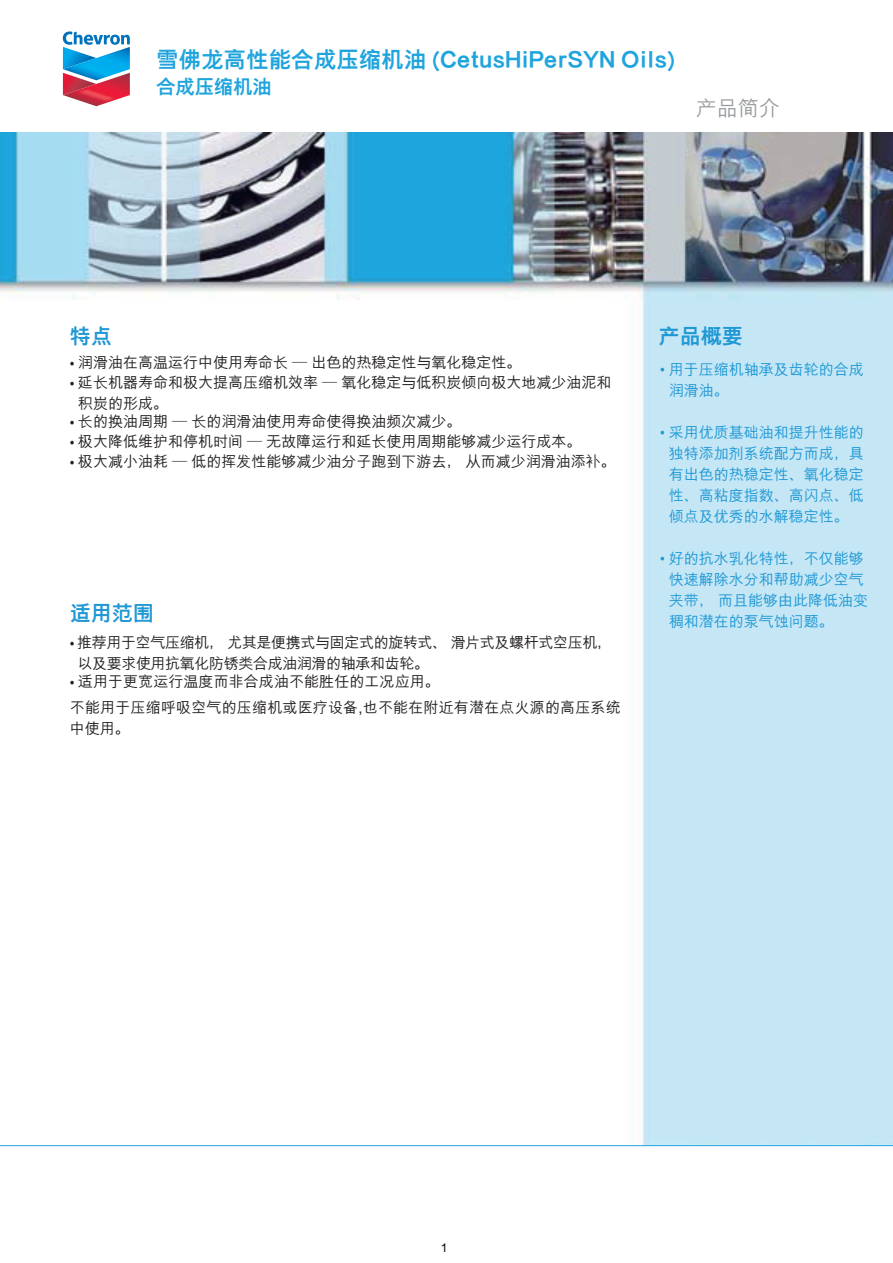
<style>
.page{position:relative;width:893px;height:1263px;background:#fff}
.page>*{position:absolute;margin:0;border:0;box-sizing:border-box;transform-origin:0 0}
.t1{font:800 22.5px "M Hei PRC";color:#1fa4dd}
.t2{font:800 21px "M Hei PRC";color:#2098d5}
.t3{font:500 21px "M Hei PRC";color:#989b9e}
.t4{font:800 19.5px "M Hei PRC";letter-spacing:-.015em;color:#1fa4dd}
.t5{font:500 15px/21px "M Hei PRC";color:#231f20}
.t6{font:500 15px/21px "M Hei PRC";color:#1e98d5}
.t7{font:500 15px/21px "M Hei PRC";letter-spacing:-.025em;color:#231f20}
.t8{font:500 12px "M Hei PRC";color:#030303}
.s1{font-family:"Source Han Sans CN";font-weight:300}
</style>
<div class="page">
<img style="left:1px;top:132px;width:891px;height:1013px">
<hr style="left:0;top:1145px;width:892px;height:1px;background:#1fa4dd">
<svg style="left:63px;top:31px;width:67px;height:75px"></svg>
<h1 class="t1" style="left:156px;top:47px;width:520px">雪佛龙高性能合成压缩机油 (CetusHiPerSYN Oils)</h1>
<h3 class="t4" style="left:156px;top:76px;width:117px">合成压缩机油</h3>
<h2 class="t3" style="left:696px;top:97px;width:85px">产品简介</h2>
<h2 class="t2" style="left:70px;top:325px;width:44px">特点</h2>
<p class="t5" style="left:70px;top:352px;width:453px"><span class="s1">•</span> 润滑油在高温运行中使用寿命长 — 出色的热稳定性与氧化稳定性。</p>
<p class="t5" style="left:78px;top:372px;width:535px;text-indent:-8px"><span class="s1">•</span> 延长机器寿命和极大提高压缩机效率 — 氧化稳定与低积炭倾向极大地减少油泥和积炭的形成。</p>
<p class="t5" style="left:70px;top:412px;width:393px"><span class="s1">•</span> 长的换油周期 — 长的润滑油使用寿命使得换油频次减少。</p>
<p class="t5" style="left:70px;top:432px;width:513px"><span class="s1">•</span> 极大降低维护和停机时间 — 无故障运行和延长使用周期能够减少运行成本。</p>
<p class="t5" style="left:70px;top:452px;width:547px"><span class="s1">•</span> 极大减小油耗 — 低的挥发性能够减少油分子跑到下游去， 从而减少润滑油添补。</p>
<h2 class="t2" style="left:70px;top:601px;width:86px">适用范围</h2>
<p class="t7" style="left:77px;top:633px;width:536px;text-indent:-8px"><span class="s1">•</span> 推荐用于空气压缩机， 尤其是便携式与固定式的旋转式、 滑片式及螺杆式空压机，以及要求使用抗氧化防锈类合成油润滑的轴承和齿轮。</p>
<p class="t5" style="left:70px;top:668px;width:552px;line-height:26.7px"><span class="s1">•</span> 适用于更宽运行温度而非合成油不能胜任的工况应用。<br>不能用于压缩呼吸空气的压缩机或医疗设备,也不能在附近有潜在点火源的高压系统</p>
<p class="t5" style="left:70px;top:719px;width:62px">中使用。</p>
<h2 class="t2" style="left:658px;top:324px;width:85px">产品概要</h2>
<p class="t6" style="left:669px;top:360px;width:196px;text-indent:-9px"><span class="s1">•</span> 用于压缩机轴承及齿轮的合成润滑油。</p>
<p class="t6" style="left:660px;top:423px;width:205px;text-align:center"><span class="s1">•</span> 采用优质基础油和提升性能的独特添加剂系统配方而成，具有出色的热稳定性、氧化稳定性、高粘度指数、高闪点、低倾点及优秀的水解稳定性。</p>
<p class="t6" style="left:669px;top:549px;width:201px;text-indent:-9px"><span class="s1">•</span> 好的抗水乳化特性，不仅能够快速解除水分和帮助减少空气夹带， 而且能够由此降低油变稠和潜在的泵气蚀问题。</p>
<p class="t8" style="left:440px;top:1241px;width:8px">1</p>
</div>
